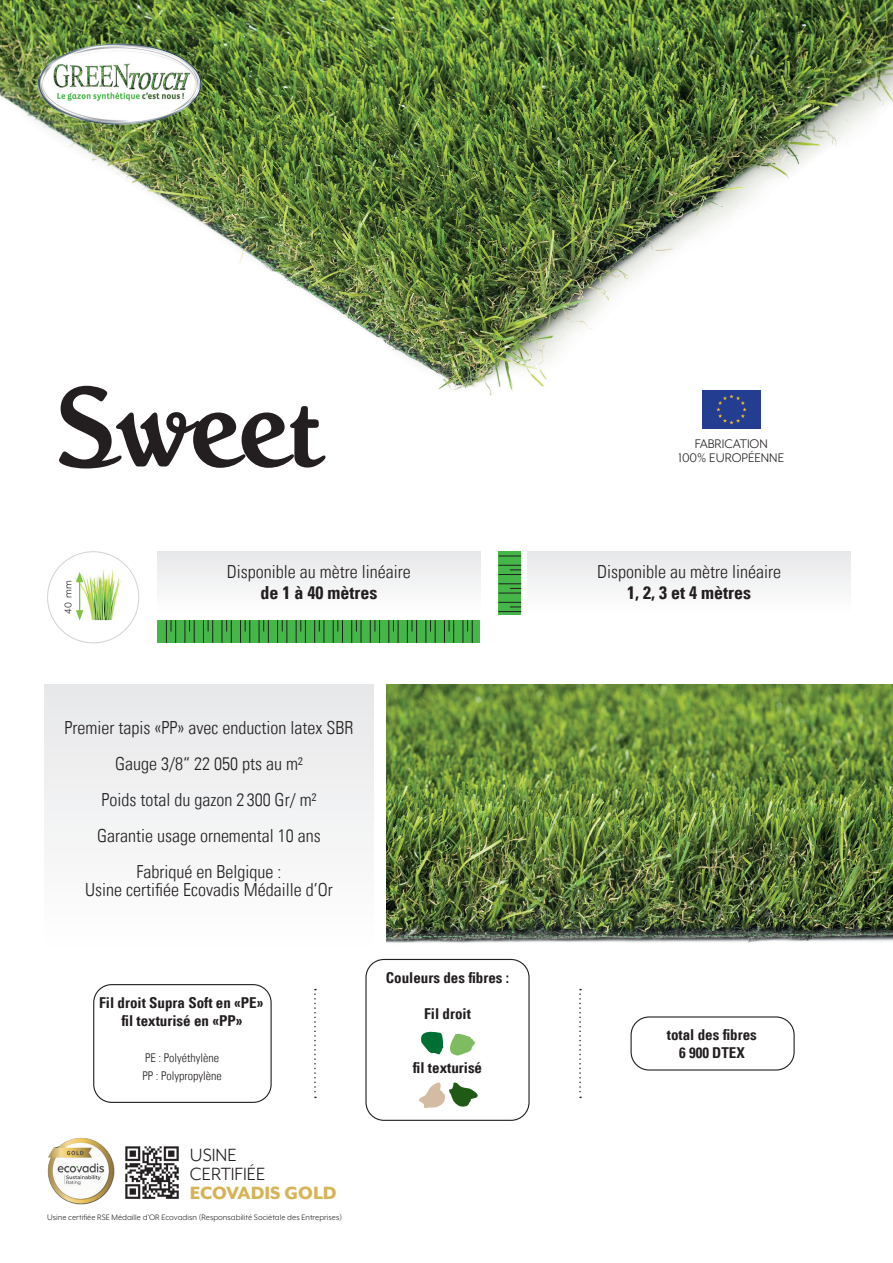
<style>
.page{position:relative;width:893px;height:1263px;background:#fff}
.page>*{position:absolute;margin:0;border:0;box-sizing:border-box;transform-origin:0 0}
.t1{font:20.4px/19.2px "Mr Eaves XL Mod OT";color:#231f20}
.t2{font:800 20.4px "Mr Eaves XL Mod OT";color:#d6b354}
.t3{font:300 condensed 18px/36px "Univers LT";color:#231f20;text-align:center}
.t4{font:700 condensed 18px "Univers LT";color:#231f20}
.t5{font:700 condensed 15px/18px "Univers LT";color:#231f20;text-align:center}
.t6{font:14.4px/13.5px "Mr Eaves XL Mod OT";color:#231f20;text-align:center}
.t7{font:300 condensed 12px/18px "Univers LT";color:#231f20}
.t8{font:11.1px "Mr Eaves XL Mod OT";color:#231f20}
.t9{font:9px "Mr Eaves XL Mod OT";color:#231f20}
</style>
<div class="page">
<img style="left:47px;top:1137px;width:67px;height:67px">
<img style="left:125px;top:1146px;width:54px;height:53px">
<img style="left:0;top:0;width:893px;height:459px">
<img style="left:387px;top:685px;width:506px;height:258px">
<img style="left:702px;top:390px;width:58px;height:39px">
<img style="left:37px;top:43px;width:165px;height:82px">
<svg style="left:59px;top:386px;width:266px;height:82px"></svg>
<div style="left:44px;top:685px;width:330px;height:157px;background:#eeeeef"></div>
<div style="left:630px;top:1016px;width:165px;height:54px;border:1px solid #231f20;border-radius:18px"></div>
<svg style="left:314px;top:989px;width:2px;height:109px"></svg>
<svg style="left:579px;top:989px;width:2px;height:109px"></svg>
<div style="left:365px;top:959px;width:165px;height:162px;border:1px solid #231f20;border-radius:18px"></div>
<svg style="left:419px;top:1082px;width:59px;height:26px"></svg>
<svg style="left:421px;top:1031px;width:54px;height:25px"></svg>
<div style="left:93px;top:984px;width:179px;height:119px;border:1px solid #231f20;border-radius:18px"></div>
<div style="left:158px;top:551px;width:322px;height:37px;background:#eeeeef"></div>
<div style="left:158px;top:620px;width:322px;height:23px;background:#45b749"></div>
<svg style="left:166px;top:620px;width:10px;height:23px"></svg>
<svg style="left:184px;top:620px;width:11px;height:23px"></svg>
<svg style="left:203px;top:620px;width:10px;height:23px"></svg>
<svg style="left:222px;top:620px;width:10px;height:23px"></svg>
<svg style="left:240px;top:620px;width:10px;height:23px"></svg>
<svg style="left:259px;top:620px;width:10px;height:23px"></svg>
<svg style="left:277px;top:620px;width:10px;height:23px"></svg>
<svg style="left:296px;top:620px;width:10px;height:23px"></svg>
<svg style="left:314px;top:620px;width:10px;height:23px"></svg>
<svg style="left:333px;top:620px;width:10px;height:23px"></svg>
<svg style="left:351px;top:620px;width:11px;height:23px"></svg>
<svg style="left:370px;top:620px;width:10px;height:23px"></svg>
<svg style="left:388px;top:620px;width:11px;height:23px"></svg>
<svg style="left:407px;top:620px;width:10px;height:23px"></svg>
<svg style="left:425px;top:620px;width:11px;height:23px"></svg>
<svg style="left:444px;top:620px;width:10px;height:23px"></svg>
<svg style="left:462px;top:620px;width:11px;height:23px"></svg>
<div style="left:528px;top:551px;width:322px;height:37px;background:#eeeeef"></div>
<div style="left:499px;top:551px;width:22px;height:64px;background:#45b749"></div>
<svg style="left:499px;top:555px;width:22px;height:1px"></svg>
<svg style="left:499px;top:565px;width:22px;height:10px"></svg>
<svg style="left:499px;top:583px;width:22px;height:11px"></svg>
<svg style="left:499px;top:602px;width:22px;height:10px"></svg>
<img style="left:75px;top:569px;width:47px;height:51px">
<hr style="left:79px;top:580px;width:1px;height:32px;background:#7fc241">
<svg style="left:76px;top:610px;width:7px;height:10px"></svg>
<svg style="left:76px;top:572px;width:7px;height:10px"></svg>
<p class="t8" style="left:62px;top:613px;width:35px;rotate:-90deg">40 mm</p>
<p class="t3" style="left:227px;top:553px;width:185px">Disponible au mètre linéaire</p>
<p class="t4" style="left:260px;top:582px;width:118px">de 1 à 40 mètres</p>
<p class="t3" style="left:65px;top:710px;width:290px">Premier tapis «PP» avec enduction latex SBR<br>Gauge 3/8“ 22 050 pts au m²<br>Poids total du gazon 2 300 Gr/ m²<br>Garantie usage ornemental 10 ans<br>Fabriqué en Belgique :</p>
<p class="t3" style="left:85px;top:872px;width:249px">Usine certifiée Ecovadis Médaille d’Or</p>
<p class="t5" style="left:99px;top:994px;width:166px">Fil droit Supra Soft en «PE» fil texturisé en «PP»</p>
<p class="t7" style="left:142px;top:1049px;width:81px">PE : Polyéthylène<br>PP : Polypropylène</p>
<p class="t1" style="left:190px;top:1145px;width:77px">USINE<br>CERTIFIÉE</p>
<p class="t2" style="left:190px;top:1181px;width:148px">ECOVADIS GOLD</p>
<p class="t9" style="left:47px;top:1213px;width:296px">Usine certifiée RSE Médaille d’OR Ecovadisn (Responsabilité Sociétale des Entreprises)</p>
<p class="t5" style="left:386px;top:969px;width:125px">Couleurs des fibres :</p>
<p class="t5" style="left:424px;top:1005px;width:48px">Fil droit</p>
<p class="t5" style="left:413px;top:1059px;width:71px">fil texturisé</p>
<p class="t6" style="left:678px;top:437px;width:107px">FABRICATION<br>100% EUROPÉENNE</p>
<p class="t3" style="left:597px;top:553px;width:185px">Disponible au mètre linéaire</p>
<p class="t4" style="left:627px;top:582px;width:125px">1, 2, 3 et 4 mètres</p>
<p class="t5" style="left:667px;top:1025px;width:91px">total des fibres<br>6 900 DTEX</p>
</div>
